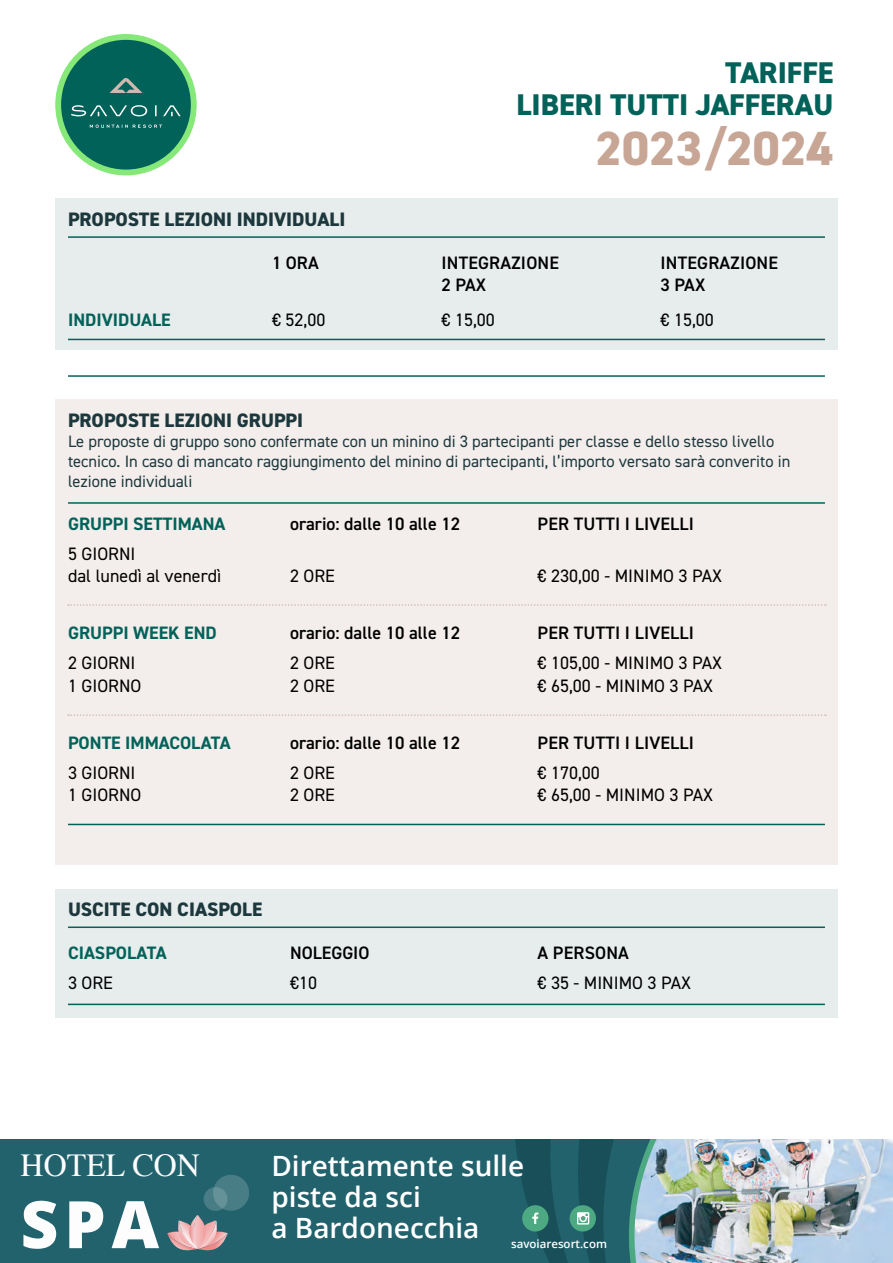
<style>
.page{position:relative;width:893px;height:1263px;background:#fff}
.page>*{position:absolute;margin:0;border:0;box-sizing:border-box;transform-origin:0 0}
.t1{font:800 65.55px "Open Sans";color:#fdfdfe}
.t2{font:800 48px "DIN2014";color:#c7a696}
.t3{font:32.1px "Times";color:#fdfdfe}
.t4{font:800 30px/31.5px "DIN2014";color:#006259;text-align:right}
.t5{font:600 27.9px/30.9px "Open Sans";color:#fff}
.t6{font:800 19.5px "DIN2014";color:#1c383d}
.t7{font:18px/22.5px "DIN2014";color:#000}
.t8{font:600 18px "DIN2014";letter-spacing:.01em;color:#000}
.t9{font:700 18px "DIN2014";color:#006259}
.t10{font:16.5px/19.8px "DIN2014";color:#1c383d}
.t11{font:600 11.55px "Open Sans";color:#fff}
</style>
<div class="page">
<div style="left:55px;top:34px;width:142px;height:141px;background:#85e878;border-radius:50%"></div>
<div style="left:61px;top:40px;width:130px;height:130px;background:#006259;border-radius:50%"></div>
<svg style="left:90px;top:125px;width:72px;height:3px"></svg>
<svg style="left:109px;top:78px;width:33px;height:15px"></svg>
<svg style="left:71px;top:105px;width:110px;height:11px"></svg>
<hr style="left:68px;top:375px;width:757px;height:2px;background:#006259">
<div style="left:55px;top:199px;width:783px;height:151px;background:#e7ecec"></div>
<div style="left:55px;top:889px;width:783px;height:128px;background:#e7ecec"></div>
<hr style="left:68px;top:236px;width:757px;height:2px;background:#006259">
<hr style="left:68px;top:926px;width:757px;height:2px;background:#006259">
<div style="left:55px;top:399px;width:783px;height:465px;background:#f3edeb"></div>
<hr style="left:68px;top:502px;width:757px;height:2px;background:#006259">
<hr style="left:68px;top:824px;width:757px;height:1px;background:#006259">
<hr style="left:68px;top:339px;width:757px;height:1px;background:#006259">
<hr style="left:68px;top:1004px;width:757px;height:1px;background:#006259">
<svg style="left:68px;top:604px;width:758px;height:2px"></svg>
<svg style="left:68px;top:714px;width:758px;height:2px"></svg>
<img style="left:707px;top:1140px;width:186px;height:123px">
<svg style="left:0;top:1140px;width:707px;height:123px;background:#2c6872"></svg>
<svg style="left:167px;top:1175px;width:82px;height:77px;background:#557880"></svg>
<svg style="left:720px;top:1230px;width:46px;height:33px;background:#d0d3cd"></svg>
<svg style="left:513px;top:1140px;width:140px;height:123px;background:#316c73"></svg>
<p class="t6" style="left:68px;top:206px;width:279px">PROPOSTE LEZIONI INDIVIDUALI</p>
<h3 class="t4" style="left:516px;top:57px;width:319px">TARIFFE<br>LIBERI TUTTI JAFFERAU</h3>
<h2 class="t2" style="left:595px;top:116px;width:240px">2023/2024</h2>
<p class="t8" style="left:272px;top:251px;width:48px">1 ORA</p>
<p class="t8" style="left:442px;top:251px;width:119px">INTEGRAZIONE</p>
<p class="t8" style="left:661px;top:251px;width:119px">INTEGRAZIONE</p>
<p class="t8" style="left:442px;top:273px;width:46px">2 PAX</p>
<p class="t8" style="left:661px;top:273px;width:46px">3 PAX</p>
<p class="t9" style="left:68px;top:308px;width:104px">INDIVIDUALE</p>
<p class="t7" style="left:272px;top:308px;width:55px">€ 52,00</p>
<p class="t7" style="left:442px;top:308px;width:55px">€ 15,00</p>
<p class="t7" style="left:661px;top:308px;width:55px">€ 15,00</p>
<p class="t6" style="left:68px;top:408px;width:237px">PROPOSTE LEZIONI GRUPPI</p>
<p class="t10" style="left:68px;top:431px;width:724px">Le proposte di gruppo sono confermate con un minino di 3 partecipanti per classe e dello stesso livello tecnico. In caso di mancato raggiungimento del minino di partecipanti, l’importo versato sarà converito in lezione individuali</p>
<p class="t9" style="left:68px;top:512px;width:159px">GRUPPI SETTIMANA</p>
<p class="t8" style="left:290px;top:512px;width:172px">orario: dalle 10 alle 12</p>
<p class="t8" style="left:538px;top:512px;width:158px">PER TUTTI I LIVELLI</p>
<p class="t7" style="left:68px;top:542px;width:155px">5 GIORNI<br>dal lunedì al venerdì</p>
<p class="t7" style="left:290px;top:565px;width:46px">2 ORE</p>
<p class="t7" style="left:538px;top:565px;width:186px">€ 230,00 - MINIMO 3 PAX</p>
<p class="t9" style="left:68px;top:621px;width:150px">GRUPPI WEEK END</p>
<p class="t8" style="left:290px;top:621px;width:172px">orario: dalle 10 alle 12</p>
<p class="t8" style="left:538px;top:621px;width:158px">PER TUTTI I LIVELLI</p>
<p class="t7" style="left:68px;top:652px;width:69px">2 GIORNI</p>
<p class="t7" style="left:290px;top:652px;width:46px">2 ORE</p>
<p class="t7" style="left:538px;top:652px;width:186px">€ 105,00 - MINIMO 3 PAX</p>
<p class="t7" style="left:68px;top:674px;width:75px">1 GIORNO</p>
<p class="t7" style="left:290px;top:674px;width:46px">2 ORE</p>
<p class="t7" style="left:538px;top:674px;width:177px">€ 65,00 - MINIMO 3 PAX</p>
<p class="t9" style="left:68px;top:731px;width:164px">PONTE IMMACOLATA</p>
<p class="t8" style="left:290px;top:731px;width:172px">orario: dalle 10 alle 12</p>
<p class="t8" style="left:538px;top:731px;width:158px">PER TUTTI I LIVELLI</p>
<p class="t7" style="left:68px;top:761px;width:69px">3 GIORNI</p>
<p class="t7" style="left:290px;top:761px;width:46px">2 ORE</p>
<p class="t7" style="left:538px;top:761px;width:64px">€ 170,00</p>
<p class="t7" style="left:68px;top:784px;width:75px">1 GIORNO</p>
<p class="t7" style="left:290px;top:784px;width:46px">2 ORE</p>
<p class="t7" style="left:538px;top:784px;width:177px">€ 65,00 - MINIMO 3 PAX</p>
<p class="t6" style="left:68px;top:896px;width:196px">USCITE CON CIASPOLE</p>
<p class="t9" style="left:68px;top:941px;width:100px">CIASPOLATA</p>
<p class="t8" style="left:290px;top:941px;width:81px">NOLEGGIO</p>
<p class="t8" style="left:538px;top:941px;width:93px">A PERSONA</p>
<p class="t7" style="left:68px;top:971px;width:46px">3 ORE</p>
<p class="t7" style="left:290px;top:971px;width:28px">€10</p>
<p class="t7" style="left:538px;top:971px;width:155px">€ 35 - MINIMO 3 PAX</p>
<h3 class="t3" style="left:21px;top:1135px;width:181px">HOTEL CON</h3>
<h1 class="t1" style="left:21px;top:1174px;width:140px">SPA</h1>
<h3 class="t5" style="left:271px;top:1150px;width:254px">Direttamente sulle piste da sci<br>a Bardonecchia</h3>
<p class="t11" style="left:511px;top:1236px;width:97px">savoiaresort.com</p>
</div>
